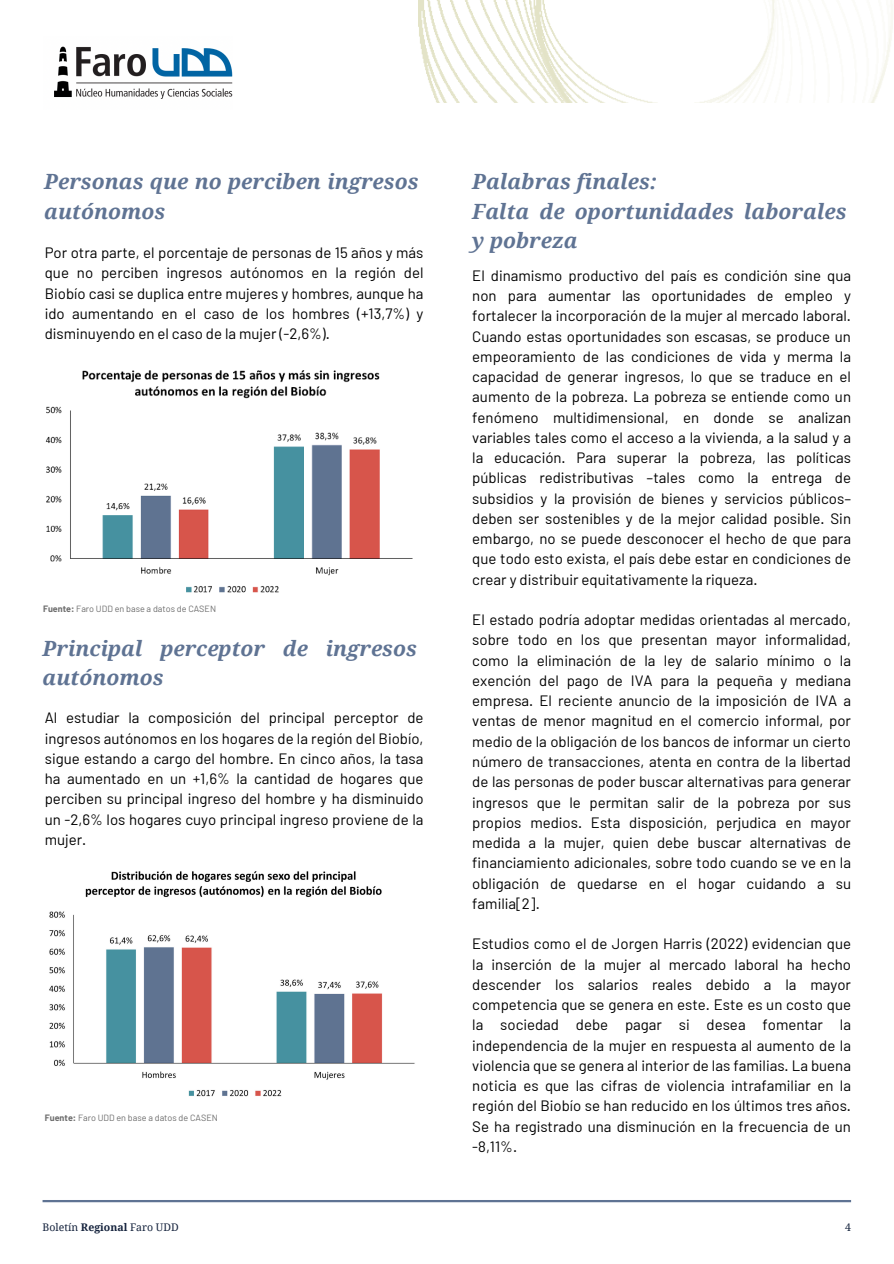
<style>
.page{position:relative;width:894px;height:1264px;background:#fff}
.page>*{position:absolute;margin:0;border:0;box-sizing:border-box;transform-origin:0 0}
.t1{font:italic 700 21px/29.2px "Noto Serif";color:#5f7393}
.t2{font:15px/20.2px "Barlow";color:#000;text-align:justify}
.t3{font:10.5px "Noto Serif";color:#15233d}
.t4{font:9px "Barlow";color:#6d6d6d}
.s1{font-weight:700}
</style>
<div class="page">
<hr style="left:43px;top:1199px;width:807px;height:3px;background:#5f7393">
<img style="left:54px;top:46px;width:178px;height:53px">
<img style="left:418px;top:0;width:475px;height:102px">
<img style="left:49px;top:871px;width:366px;height:226px">
<img style="left:45px;top:370px;width:368px;height:223px">
<h2 class="t1" style="left:44px;top:167px;width:375px">Personas que no perciben ingresos autónomos</h2>
<h1 class="t2" style="left:45px;top:242px;width:380px">Por otra parte, el porcentaje de personas de 15 años y más que no perciben ingresos autónomos en la región del Biobío casi se duplica entre mujeres y hombres, aunque ha ido aumentando en el caso de los hombres (+13,7%) y disminuyendo en el caso de la mujer (-2,6%).</h1>
<p class="t4" style="left:43px;top:602px;width:174px"><span class="s1">Fuente:</span> Faro UDD en base a datos de CASEN</p>
<p class="t1" style="left:43px;top:633px;width:375px">Principal perceptor de ingresos autónomos</p>
<p class="t2" style="left:45px;top:707px;width:380px">Al estudiar la composición del principal perceptor de ingresos autónomos en los hogares de la región del Biobío, sigue estando a cargo del hombre. En cinco años, la tasa ha aumentado en un +1,6% la cantidad de hogares que perciben su principal ingreso del hombre y ha disminuido un -2,6% los hogares cuyo principal ingreso proviene de la mujer.</p>
<h1 class="t4" style="left:45px;top:1112px;width:174px"><span class="s1">Fuente:</span> Faro UDD en base a datos de CASEN</h1>
<h2 class="t1" style="left:472px;top:167px;width:375px">Palabras finales:<br>Falta de oportunidades laborales y pobreza</h2>
<h2 class="t2" style="left:472px;top:264px;width:380px">El dinamismo productivo del país es condición sine qua non para aumentar las oportunidades de empleo y fortalecer la incorporación de la mujer al mercado laboral.<br>Cuando estas oportunidades son escasas, se produce un empeoramiento de las condiciones de vida y merma la capacidad de generar ingresos, lo que se traduce en el aumento de la pobreza. La pobreza se entiende como un fenómeno multidimensional, en donde se analizan variables tales como el acceso a la vivienda, a la salud y a la educación. Para superar la pobreza, las políticas públicas redistributivas –tales como la entrega de subsidios y la provisión de bienes y servicios públicos– deben ser sostenibles y de la mejor calidad posible. Sin embargo, no se puede desconocer el hecho de que para que todo esto exista, el país debe estar en condiciones de crear y distribuir equitativamente la riqueza.</h2>
<h2 class="t2" style="left:472px;top:609px;width:380px">El estado podría adoptar medidas orientadas al mercado, sobre todo en los que presentan mayor informalidad, como la eliminación de la ley de salario mínimo o la exención del pago de IVA para la pequeña y mediana empresa. El reciente anuncio de la imposición de IVA a ventas de menor magnitud en el comercio informal, por medio de la obligación de los bancos de informar un cierto número de transacciones, atenta en contra de la libertad de las personas de poder buscar alternativas para generar ingresos que le permitan salir de la pobreza por sus propios medios. Esta disposición, perjudica en mayor medida a la mujer, quien debe buscar alternativas de financiamiento adicionales, sobre todo cuando se ve en la obligación de quedarse en el hogar cuidando a su familia[2].</h2>
<h3 class="t2" style="left:472px;top:933px;width:380px">Estudios como el de Jorgen Harris (2022) evidencian que la inserción de la mujer al mercado laboral ha hecho descender los salarios reales debido a la mayor competencia que se genera en este. Este es un costo que la sociedad debe pagar si desea fomentar la independencia de la mujer en respuesta al aumento de la violencia que se genera al interior de las familias. La buena noticia es que las cifras de violencia intrafamiliar en la región del Biobío se han reducido en los últimos tres años.<br>Se ha registrado una disminución en la frecuencia de un -8,11%.</h3>
<h2 class="t3" style="left:43px;top:1219px;width:138px">Boletín <span class="s1">Regional</span> Faro UDD</h2>
<p class="t3" style="left:845px;top:1219px;width:7px">4</p>
</div>
